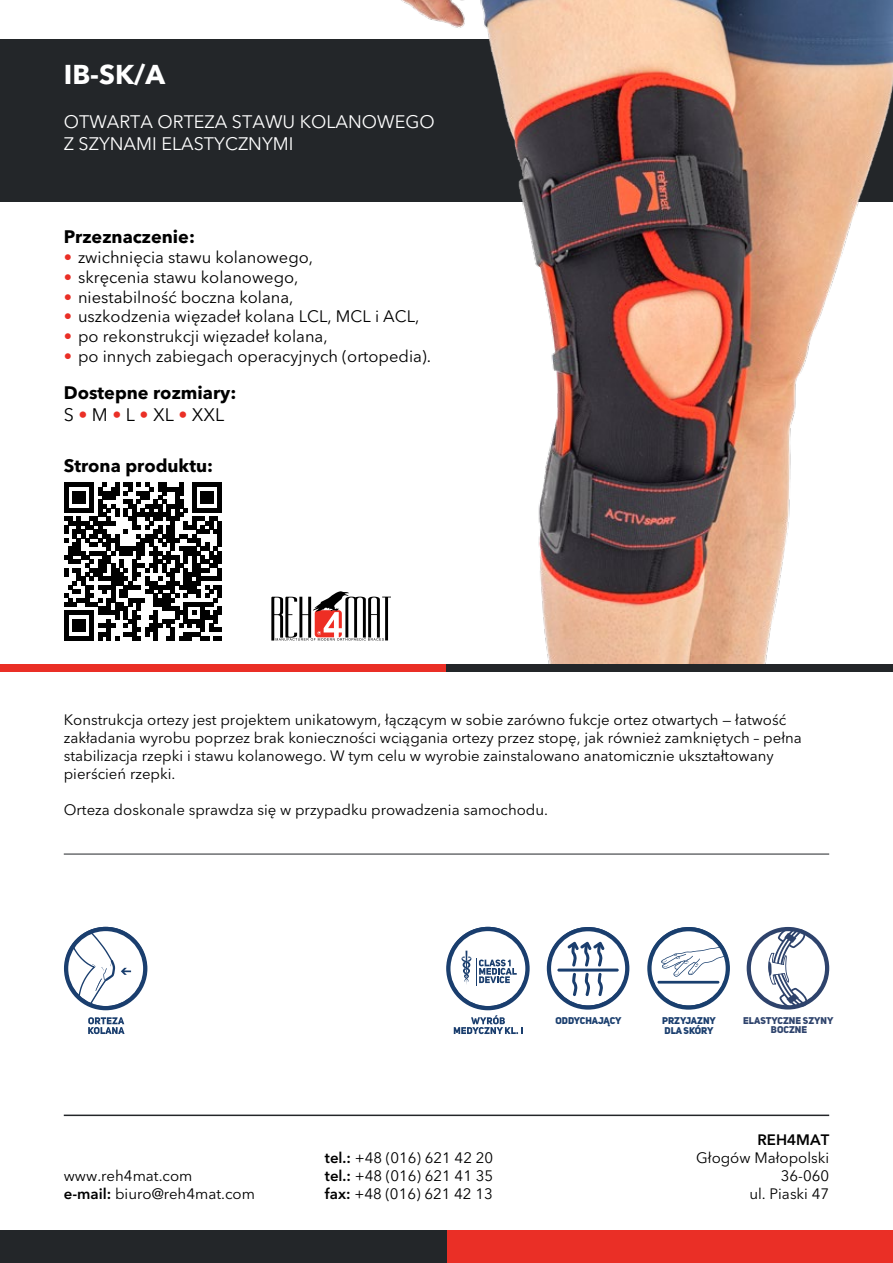
<style>
.page{position:relative;width:893px;height:1263px;background:#fff}
.page>*{position:absolute;margin:0;border:0;box-sizing:border-box;transform-origin:0 0}
.t1{font:700 27px "Avenir Next LT Pro";color:#fff}
.t2{font:700 18px/21.6px "Avenir Next LT Pro";color:#000}
.t3{font:18px/21.6px "Avenir Next LT Pro";color:#fff}
.t4{font:16.5px "Avenir Next LT Pro";color:#000}
.t5{font:15px/18px "Avenir Next LT Pro";color:#000}
.t6{font:600 15px "Avenir Next LT Pro";color:#000}
.t7{font:9.6px/9.6px "Uni Sans Heavy CAPS";color:#1a3e6e}
.t8{font:9.6px/9.6px "Uni Sans Heavy CAPS";color:#2e436c;text-align:center}
.s1{color:#ea2f26}
.s2{font-weight:400}
.s3{font-weight:400;color:#ea2f26}
.s4{font-weight:600}
</style>
<div class="page">
<svg style="left:547px;top:927px;width:82px;height:83px"></svg>
<div style="left:0;top:39px;width:893px;height:163px;background:#232629"></div>
<img style="left:401px;top:0;width:492px;height:664px">
<div style="left:0;top:664px;width:446px;height:8px;background:#ea2f26"></div>
<div style="left:446px;top:1231px;width:447px;height:32px;background:#ea2f26"></div>
<div style="left:446px;top:664px;width:447px;height:8px;background:#232629"></div>
<div style="left:0;top:1231px;width:446px;height:32px;background:#232629"></div>
<hr style="left:64px;top:854px;width:765px;height:1px;background:#232629">
<hr style="left:64px;top:1114px;width:765px;height:2px;background:#232629">
<svg style="left:271px;top:591px;width:120px;height:50px"></svg>
<svg style="left:747px;top:927px;width:82px;height:82px"></svg>
<svg style="left:64px;top:927px;width:83px;height:83px"></svg>
<svg style="left:88px;top:1017px;width:37px;height:17px"></svg>
<svg style="left:446px;top:927px;width:84px;height:107px"></svg>
<svg style="left:647px;top:927px;width:83px;height:83px"></svg>
<svg style="left:64px;top:483px;width:158px;height:158px"></svg>
<h1 class="t1" style="left:64px;top:58px;width:103px">IB-SK/A</h1>
<p class="t3" style="left:64px;top:111px;width:372px">OTWARTA ORTEZA STAWU KOLANOWEGO<br>Z SZYNAMI ELASTYCZNYMI</p>
<p class="t2" style="left:64px;top:226px;width:133px">Przeznaczenie:</p>
<p class="t4" style="left:64px;top:247px;width:251px"><span class="s1">•</span> zwichnięcia stawu kolanowego,</p>
<p class="t4" style="left:64px;top:267px;width:236px"><span class="s1">•</span> skręcenia stawu kolanowego,</p>
<p class="t4" style="left:64px;top:287px;width:231px"><span class="s1">•</span> niestabilność boczna kolana,</p>
<p class="t4" style="left:64px;top:307px;width:357px"><span class="s1">•</span> uszkodzenia więzadeł kolana LCL, MCL i ACL,</p>
<p class="t4" style="left:64px;top:327px;width:265px"><span class="s1">•</span> po rekonstrukcji więzadeł kolana,</p>
<p class="t4" style="left:64px;top:346px;width:369px"><span class="s1">•</span> po innych zabiegach operacyjnych (ortopedia).</p>
<p class="t2" style="left:64px;top:382px;width:174px">Dostepne rozmiary:<br><span class="s2">S</span> <span class="s3">•</span> <span class="s2">M</span> <span class="s3">•</span> <span class="s2">L</span> <span class="s3">•</span> <span class="s2">XL</span> <span class="s3">•</span> <span class="s2">XXL</span></p>
<p class="t2" style="left:64px;top:455px;width:151px">Strona produktu:</p>
<p class="t5" style="left:64px;top:710px;width:740px">Konstrukcja ortezy jest projektem unikatowym, łączącym w sobie zarówno fukcje ortez otwartych — łatwość zakładania wyrobu poprzez brak konieczności wciągania ortezy przez stopę, jak również zamkniętych – pełna stabilizacja rzepki i stawu kolanowego. W tym celu w wyrobie zainstalowano anatomicznie ukształtowany pierścień rzepki.</p>
<p class="t5" style="left:64px;top:800px;width:486px">Orteza doskonale sprawdza się w przypadku prowadzenia samochodu.</p>
<p class="t5" style="left:64px;top:1167px;width:193px">www.reh4mat.com<br><span class="s4">e-mail:</span> biuro@reh4mat.com</p>
<p class="t5" style="left:325px;top:1149px;width:170px;text-align:justify"><span class="s4">tel.:</span> +48 (016) 621 42 20 <span class="s4">tel.:</span> +48 (016) 621 41 35 <span class="s4">fax:</span> +48 (016) 621 42 13</p>
<p class="t7" style="left:555px;top:1015px;width:68px">ODDYCHAJĄCY</p>
<p class="t7" style="left:662px;top:1015px;width:55px">PRZYJAZNY<br>DLA SKÓRY</p>
<p class="t8" style="left:743px;top:1015px;width:92px">ELASTYCZNE SZYNY<br>BOCZNE</p>
<p class="t6" style="left:757px;top:1131px;width:73px">REH4MAT</p>
<p class="t5" style="left:696px;top:1149px;width:134px;text-align:right">Głogów Małopolski<br>36-060<br>ul. Piaski 47</p>
</div>
